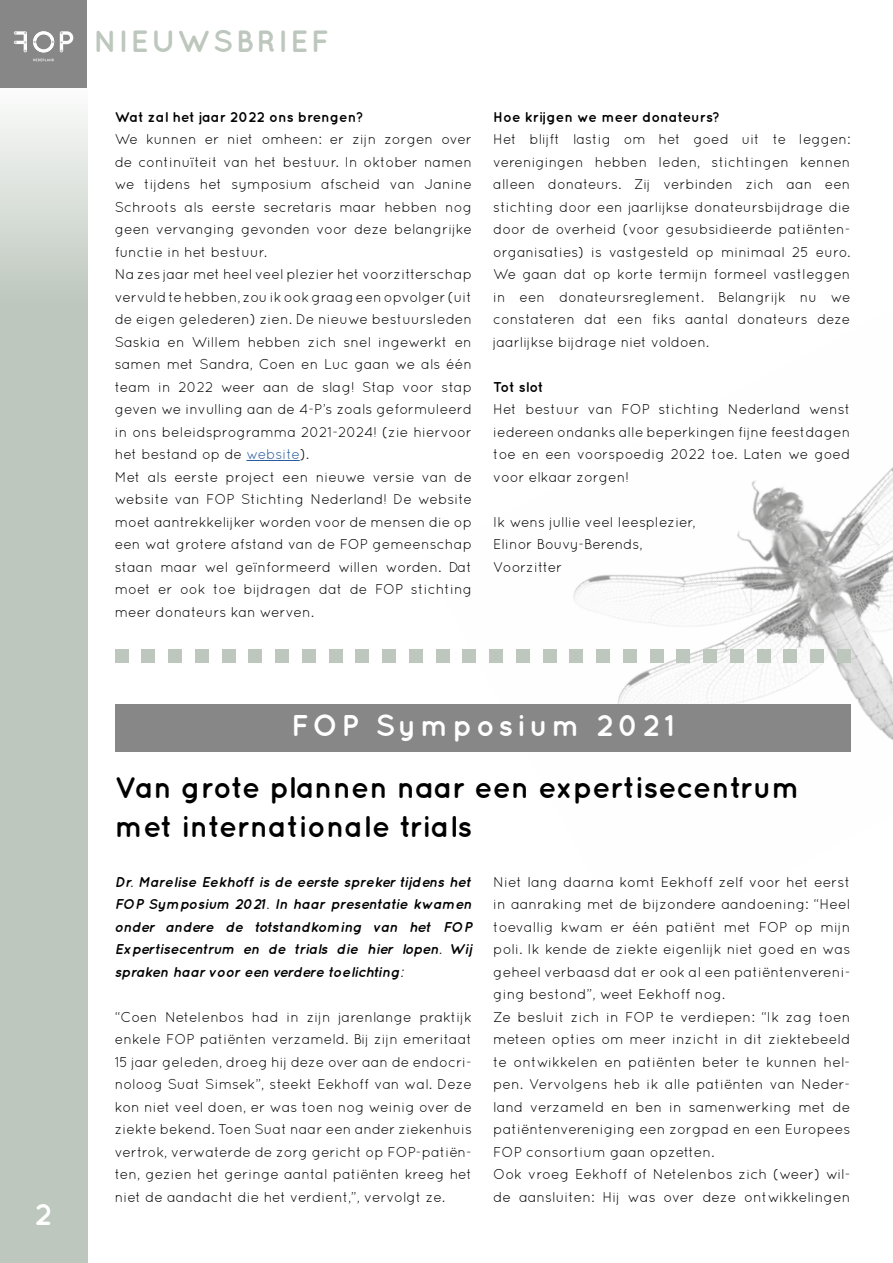
<style>
.page{position:relative;width:893px;height:1263px;background:#fff}
.page>*{position:absolute;margin:0;border:0;box-sizing:border-box;transform-origin:0 0}
.t1{font:700 30.75px "Quicksand";letter-spacing:.08em;color:#bdc7bd}
.t2{font:700 30px/39px "Quicksand";color:#000}
.t3{font:700 30px "Quicksand";letter-spacing:.125em;color:#fff}
.t4{font:14.25px/22.5px "Quicksand";color:#000;text-align:justify}
.t5{font:italic 700 14.25px/22.5px "Quicksand";color:#000;text-align:justify}
.t6{font:700 14.25px "Quicksand";color:#000}
.s1{color:#275b9b}
</style>
<div class="page">
<div style="left:0;top:78px;width:87px;height:1185px;background:#bdc7bd"></div>
<div style="left:0;top:0;width:87px;height:87px;background:#878787"></div>
<svg style="left:60px;top:31px;width:13px;height:21px"></svg>
<svg style="left:14px;top:31px;width:13px;height:21px"></svg>
<svg style="left:33px;top:31px;width:21px;height:21px"></svg>
<svg style="left:33px;top:59px;width:21px;height:2px"></svg>
<img style="left:449px;top:467px;width:444px;height:285px">
<hr style="left:246px;top:460px;width:54px;height:1px;background:#275b9b">
<div style="left:115px;top:649px;width:13px;height:14px;background:#bdc7bd"></div>
<div style="left:142px;top:649px;width:13px;height:14px;background:#bdc7bd"></div>
<div style="left:168px;top:649px;width:14px;height:14px;background:#bdc7bd"></div>
<div style="left:195px;top:649px;width:13px;height:14px;background:#bdc7bd"></div>
<div style="left:222px;top:649px;width:13px;height:14px;background:#bdc7bd"></div>
<div style="left:249px;top:649px;width:13px;height:14px;background:#bdc7bd"></div>
<div style="left:275px;top:649px;width:14px;height:14px;background:#bdc7bd"></div>
<div style="left:302px;top:649px;width:13px;height:14px;background:#bdc7bd"></div>
<div style="left:329px;top:649px;width:13px;height:14px;background:#bdc7bd"></div>
<div style="left:356px;top:649px;width:13px;height:14px;background:#bdc7bd"></div>
<div style="left:382px;top:649px;width:14px;height:14px;background:#bdc7bd"></div>
<div style="left:409px;top:649px;width:13px;height:14px;background:#bdc7bd"></div>
<div style="left:436px;top:649px;width:13px;height:14px;background:#bdc7bd"></div>
<div style="left:463px;top:649px;width:13px;height:14px;background:#bdc7bd"></div>
<div style="left:489px;top:649px;width:14px;height:14px;background:#bdc7bd"></div>
<div style="left:516px;top:649px;width:13px;height:14px;background:#bdc7bd"></div>
<div style="left:543px;top:649px;width:13px;height:14px;background:#bdc7bd"></div>
<div style="left:570px;top:649px;width:13px;height:14px;background:#bdc7bd"></div>
<div style="left:596px;top:649px;width:14px;height:14px;background:#bdc7bd"></div>
<div style="left:623px;top:649px;width:13px;height:14px;background:#bdc7bd"></div>
<div style="left:650px;top:649px;width:13px;height:14px;background:#bdc7bd"></div>
<div style="left:677px;top:649px;width:13px;height:14px;background:#bdc7bd"></div>
<div style="left:703px;top:649px;width:14px;height:14px;background:#bdc7bd"></div>
<div style="left:730px;top:649px;width:13px;height:14px;background:#bdc7bd"></div>
<div style="left:757px;top:649px;width:13px;height:14px;background:#bdc7bd"></div>
<div style="left:784px;top:649px;width:13px;height:14px;background:#bdc7bd"></div>
<div style="left:810px;top:649px;width:14px;height:14px;background:#bdc7bd"></div>
<div style="left:837px;top:649px;width:13px;height:14px;background:#bdc7bd"></div>
<div style="left:115px;top:704px;width:735px;height:48px;background:#878787"></div>
<h2 class="t3" style="left:35px;top:1196px;width:19px">2</h2>
<h1 class="t1" style="left:93px;top:23px;width:237px">NIEUWSBRIEF</h1>
<p class="t6" style="left:115px;top:108px;width:250px">Wat zal het jaar 2022 ons brengen?</p>
<p class="t4" style="left:115px;top:128px;width:359px;text-align:left">We kunnen er niet omheen: er zijn zorgen over de continuïteit van het bestuur. In oktober namen we tijdens het symposium afscheid van Janine Schroots als eerste secretaris maar hebben nog geen vervanging gevonden voor deze belangrijke functie in het bestuur.<br>Na zes jaar met heel veel plezier het voorzitterschap vervuld te hebben, zou ik ook graag een opvolger (uit de eigen gelederen) zien. De nieuwe bestuursleden Saskia en Willem hebben zich snel ingewerkt en samen met Sandra, Coen en Luc gaan we als één team in 2022 weer aan de slag! Stap voor stap geven we invulling aan de 4-P’s zoals geformuleerd in ons beleidsprogramma 2021-2024! (zie hiervoor het bestand op de <span class="s1">website</span>).<br>Met als eerste project een nieuwe versie van de website van FOP Stichting Nederland! De website moet aantrekkelijker worden voor de mensen die op een wat grotere afstand van de FOP gemeenschap staan maar wel geïnformeerd willen worden. Dat moet er ook toe bijdragen dat de FOP stichting meer donateurs kan werven.</p>
<p class="t6" style="left:493px;top:108px;width:228px">Hoe krijgen we meer donateurs?</p>
<p class="t4" style="left:493px;top:128px;width:359px">Het blijft lastig om het goed uit te leggen: verenigingen hebben leden, stichtingen kennen alleen donateurs. Zij verbinden zich aan een stichting door een jaarlijkse donateursbijdrage die door de overheid (voor gesubsidieerde patiënten&shy;organisaties) is vastgesteld op minimaal 25 euro.<br>We gaan dat op korte termijn formeel vastleggen in een donateursreglement. Belangrijk nu we constateren dat een fiks aantal donateurs deze jaarlijkse bijdrage niet voldoen.</p>
<p class="t6" style="left:493px;top:378px;width:52px">Tot slot</p>
<p class="t4" style="left:493px;top:398px;width:359px">Het bestuur van FOP stichting Nederland wenst iedereen ondanks alle beperkingen fijne feestdagen toe en een voorspoedig 2022 toe. Laten we goed voor elkaar zorgen!</p>
<p class="t4" style="left:493px;top:510px;width:204px;text-align:left">Ik wens jullie veel leesplezier,<br>Elinor Bouvy-Berends,<br>Voorzitter</p>
<h2 class="t3" style="left:291px;top:707px;width:385px">FOP Symposium 2021</h2>
<h2 class="t2" style="left:115px;top:767px;width:687px">Van grote plannen naar een expertisecentrum met internationale trials</h2>
<p class="t5" style="left:115px;top:870px;width:359px">Dr. Marelise Eekhoff is de eerste spreker tijdens het FOP Symposium 2021. In haar presentatie kwamen onder andere de totstandkoming van het FOP Expertisecentrum en de trials die hier lopen. Wij spraken haar voor een verdere toelichting:</p>
<p class="t4" style="left:115px;top:1005px;width:359px">“Coen Netelenbos had in zijn jarenlange praktijk enkele FOP patiënten verzameld. Bij zijn emeritaat 15 jaar geleden, droeg hij deze over aan de endocri&shy;noloog Suat Simsek”, steekt Eekhoff van wal. Deze kon niet veel doen, er was toen nog weinig over de ziekte bekend. Toen Suat naar een ander ziekenhuis vertrok, verwaterde de zorg gericht op FOP- patiën&shy;ten, gezien het geringe aantal patiënten kreeg het niet de aandacht die het verdient,”, vervolgt ze.</p>
<p class="t4" style="left:493px;top:870px;width:359px;text-align:left">Niet lang daarna komt Eekhoff zelf voor het eerst in aanraking met de bijzondere aandoening: “Heel toevallig kwam er één patiënt met FOP op mijn poli. Ik kende de ziekte eigenlijk niet goed en was geheel verbaasd dat er ook al een patiëntenvereni&shy;ging bestond”, weet Eekhoff nog.<br>Ze besluit zich in FOP te verdiepen: “Ik zag toen meteen opties om meer inzicht in dit ziektebeeld te ontwikkelen en patiënten beter te kunnen hel&shy;pen. Vervolgens heb ik alle patiënten van Neder&shy;land verzameld en ben in samenwerking met de patiëntenvereniging een zorgpad en een Europees FOP consortium gaan opzetten.<br>Ook vroeg Eekhoff of Netelenbos zich (weer) wil&shy;de aansluiten: Hij was over deze ontwikkelingen</p>
</div>
